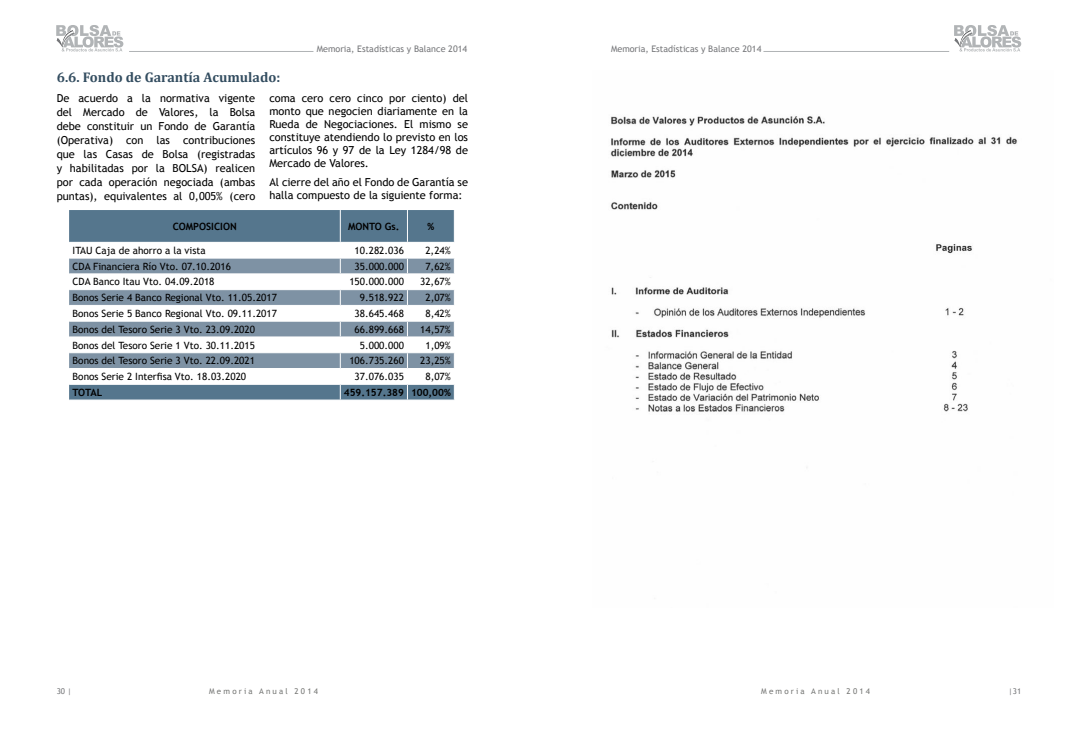
<style>
.page{position:relative;width:1078px;height:738px;background:#fff}
.page>*{position:absolute;margin:0;border:0;box-sizing:border-box;transform-origin:0 0}
.t1{font:700 14px "Cambria";color:#334d60}
.t2{font:11px/14px "Trebuchet MS";color:#000;text-align:justify}
.t3{font:10px "Trebuchet MS";color:#000}
.t4{font:700 10px "Trebuchet MS";color:#000}
.t5{font:9px "Trebuchet MS";color:#77787b}
.t6{font:8px "Trebuchet MS";letter-spacing:.27em;color:#777876}
.t7{font:8px "Trebuchet MS";color:#77787b}
</style>
<div class="page">
<svg style="left:954px;top:25px;width:66px;height:26px"></svg>
<svg style="left:56px;top:25px;width:67px;height:26px"></svg>
<hr style="left:763px;top:51px;width:185px;height:1px;background:#b1b4b6">
<hr style="left:129px;top:51px;width:184px;height:1px;background:#b1b4b6">
<div style="left:69px;top:210px;width:385px;height:189px;background:#55768d"></div>
<svg style="left:69px;top:243px;width:385px;height:140px"></svg>
<svg style="left:69px;top:258px;width:385px;height:110px;fill:#7e92a4"></svg>
<hr style="left:69px;top:242px;width:271px;height:1px;background:#fff">
<hr style="left:340px;top:242px;width:67px;height:1px;background:#fff">
<hr style="left:407px;top:242px;width:48px;height:1px;background:#fff">
<hr style="left:69px;top:257px;width:271px;height:1px;background:#fff">
<hr style="left:340px;top:257px;width:67px;height:1px;background:#fff">
<hr style="left:407px;top:257px;width:48px;height:1px;background:#fff">
<hr style="left:69px;top:273px;width:271px;height:1px;background:#fff">
<hr style="left:340px;top:273px;width:67px;height:1px;background:#fff">
<hr style="left:407px;top:273px;width:48px;height:1px;background:#fff">
<hr style="left:69px;top:289px;width:271px;height:1px;background:#fff">
<hr style="left:340px;top:289px;width:67px;height:1px;background:#fff">
<hr style="left:407px;top:289px;width:48px;height:1px;background:#fff">
<hr style="left:69px;top:305px;width:271px;height:1px;background:#fff">
<hr style="left:340px;top:305px;width:67px;height:1px;background:#fff">
<hr style="left:407px;top:305px;width:48px;height:1px;background:#fff">
<hr style="left:69px;top:320px;width:271px;height:1px;background:#fff">
<hr style="left:340px;top:320px;width:67px;height:1px;background:#fff">
<hr style="left:407px;top:320px;width:48px;height:1px;background:#fff">
<hr style="left:69px;top:336px;width:271px;height:1px;background:#fff">
<hr style="left:340px;top:336px;width:67px;height:1px;background:#fff">
<hr style="left:407px;top:336px;width:48px;height:1px;background:#fff">
<hr style="left:69px;top:352px;width:271px;height:1px;background:#fff">
<hr style="left:340px;top:352px;width:67px;height:1px;background:#fff">
<hr style="left:407px;top:352px;width:48px;height:1px;background:#fff">
<hr style="left:69px;top:368px;width:271px;height:1px;background:#fff">
<hr style="left:340px;top:368px;width:67px;height:1px;background:#fff">
<hr style="left:407px;top:368px;width:48px;height:1px;background:#fff">
<hr style="left:69px;top:383px;width:271px;height:1px;background:#fff">
<hr style="left:340px;top:383px;width:67px;height:1px;background:#fff">
<hr style="left:407px;top:383px;width:48px;height:1px;background:#fff">
<hr style="left:340px;top:210px;width:1px;height:32px;background:#fff">
<hr style="left:407px;top:210px;width:1px;height:32px;background:#fff">
<svg style="left:340px;top:243px;width:1px;height:156px"></svg>
<svg style="left:407px;top:243px;width:1px;height:156px"></svg>
<img style="left:610px;top:116px;width:407px;height:352px">
<p class="t5" style="left:317px;top:43px;width:152px">Memoria, Estadísticas y Balance 2014</p>
<p class="t5" style="left:611px;top:43px;width:152px">Memoria, Estadísticas y Balance 2014</p>
<p class="t1" style="left:57px;top:67px;width:225px">6.6. Fondo de Garantía Acumulado:</p>
<p class="t2" style="left:57px;top:91px;width:200px">De acuerdo a la normativa vigente del Mercado de Valores, la Bolsa debe constituir un Fondo de Garantía (Operativa) con las contribuciones que las Casas de Bolsa (registradas y habilitadas por la BOLSA) realicen por cada operación negociada (ambas puntas), equivalentes al 0,005% (cero</p>
<p class="t2" style="left:269px;top:91px;width:200px;line-height:13px">coma cero cero cinco por ciento) del monto que negocien diariamente en la Rueda de Negociaciones. El mismo se constituye atendiendo lo previsto en los artículos 96 y 97 de la Ley 1284/98 de Mercado de Valores.</p>
<p class="t2" style="left:269px;top:175px;width:200px;line-height:13px">Al cierre del año el Fondo de Garantía se halla compuesto de la siguiente forma:</p>
<p class="t4" style="left:173px;top:220px;width:65px">COMPOSICION</p>
<p class="t4" style="left:348px;top:220px;width:53px">MONTO Gs.</p>
<p class="t4" style="left:427px;top:220px;width:8px">%</p>
<p class="t3" style="left:73px;top:244px;width:134px">ITAU Caja de ahorro a la vista</p>
<p class="t3" style="left:354px;top:244px;width:51px">10.282.036</p>
<p class="t3" style="left:425px;top:244px;width:27px">2,24%</p>
<p class="t3" style="left:73px;top:260px;width:160px">CDA Financiera Río Vto. 07.10.2016</p>
<p class="t3" style="left:354px;top:260px;width:51px">35.000.000</p>
<p class="t3" style="left:425px;top:260px;width:27px">7,62%</p>
<p class="t3" style="left:73px;top:276px;width:143px">CDA Banco Itau Vto. 04.09.2018</p>
<p class="t3" style="left:349px;top:276px;width:56px">150.000.000</p>
<p class="t3" style="left:420px;top:276px;width:32px">32,67%</p>
<p class="t3" style="left:73px;top:291px;width:206px">Bonos Serie 4 Banco Regional Vto. 11.05.2017</p>
<p class="t3" style="left:360px;top:291px;width:46px">9.518.922</p>
<p class="t3" style="left:425px;top:291px;width:27px">2,07%</p>
<p class="t3" style="left:73px;top:307px;width:206px">Bonos Serie 5 Banco Regional Vto. 09.11.2017</p>
<p class="t3" style="left:354px;top:307px;width:51px">38.645.468</p>
<p class="t3" style="left:425px;top:307px;width:27px">8,42%</p>
<p class="t3" style="left:73px;top:323px;width:184px">Bonos del Tesoro Serie 3 Vto. 23.09.2020</p>
<p class="t3" style="left:354px;top:323px;width:51px">66.899.668</p>
<p class="t3" style="left:420px;top:323px;width:32px">14,57%</p>
<p class="t3" style="left:73px;top:339px;width:184px">Bonos del Tesoro Serie 1 Vto. 30.11.2015</p>
<p class="t3" style="left:360px;top:339px;width:46px">5.000.000</p>
<p class="t3" style="left:425px;top:339px;width:27px">1,09%</p>
<p class="t3" style="left:73px;top:354px;width:184px">Bonos del Tesoro Serie 3 Vto. 22.09.2021</p>
<p class="t3" style="left:349px;top:354px;width:56px">106.735.260</p>
<p class="t3" style="left:420px;top:354px;width:32px">23,25%</p>
<p class="t3" style="left:73px;top:370px;width:175px">Bonos Serie 2 Interfisa Vto. 18.03.2020</p>
<p class="t3" style="left:354px;top:370px;width:51px">37.076.035</p>
<p class="t3" style="left:425px;top:370px;width:27px">8,07%</p>
<p class="t4" style="left:73px;top:386px;width:31px">TOTAL</p>
<p class="t4" style="left:344px;top:386px;width:108px">459.157.389 100,00%</p>
<p class="t7" style="left:57px;top:686px;width:16px">30 |</p>
<p class="t6" style="left:209px;top:686px;width:110px">Memoria Anual 2014</p>
<p class="t6" style="left:761px;top:686px;width:110px">Memoria Anual 2014</p>
<p class="t7" style="left:1008px;top:686px;width:14px">|31</p>
</div>
